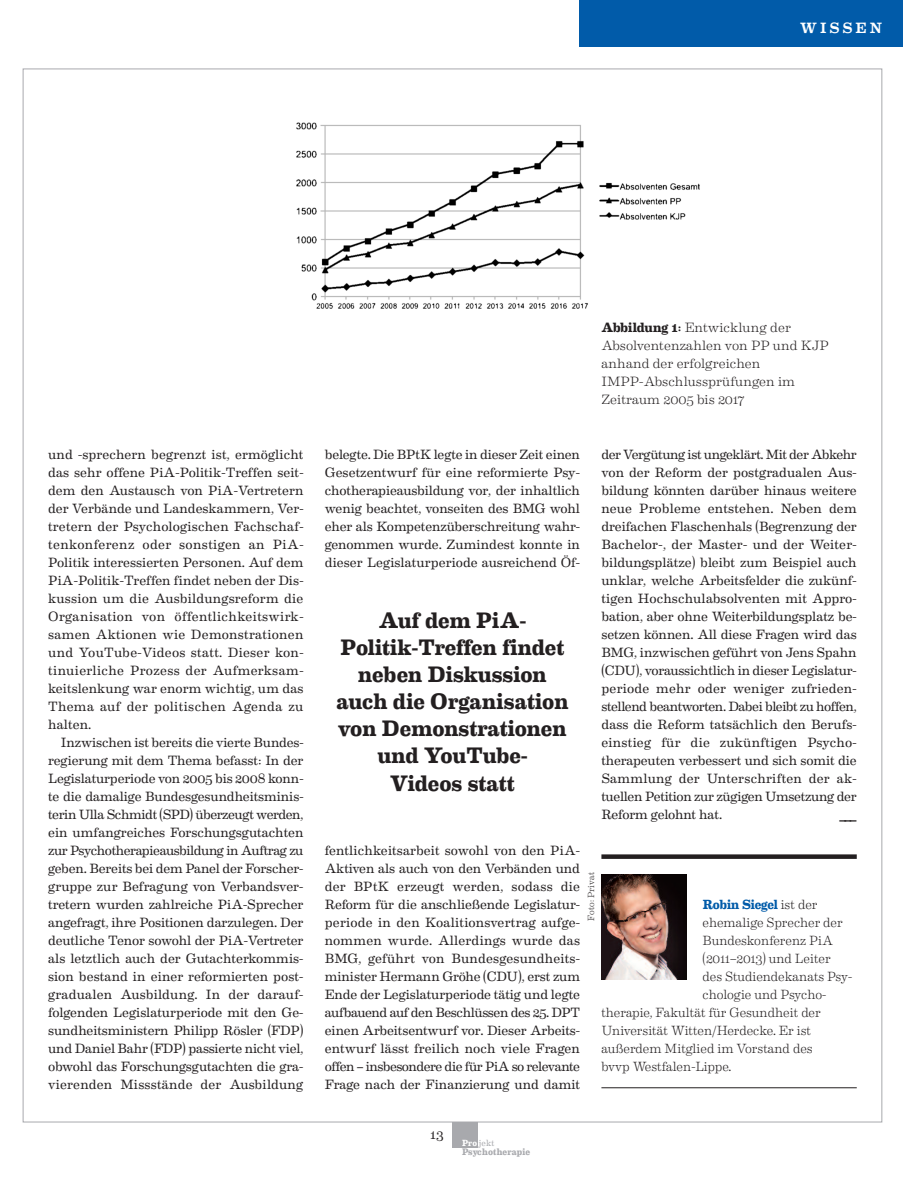
<style>
.page{position:relative;width:903px;height:1179px;background:#fff}
.page>*{position:absolute;margin:0;border:0;box-sizing:border-box;transform-origin:0 0}
.t1{font:700 22.5px/27px "Eames Century Modern";letter-spacing:-.005em;color:#231f20;text-align:center}
.t2{font:500 15px "Eames Century Modern";letter-spacing:.2em;color:#fff}
.t3{font:13.5px/18px "Eames Century Modern";letter-spacing:-.005em;color:#231f20;text-align:justify}
.t4{font:300 13.5px/18px "Eames Century Modern";color:#231f20}
.t5{font:700 13.5px "Eames Century Modern";color:#231f20}
.t6{font:300 13.35px "Eames Century Modern";letter-spacing:-.005em;color:#231f20;scale:.96 1}
.t7{font:700 13.35px "Eames Century Modern";letter-spacing:-.015em;color:#015ba9}
.t8{font:700 9.45px "Eames Century Modern";letter-spacing:.01em;color:#a8a9ad}
.t9{font:300 9px "Eames Century Modern";letter-spacing:.01em;color:#231f20}
.t10{font:9px "Eames Century Modern";color:#a8a9ad}
.s1{font-weight:700}
.s2{font-weight:300;color:#231f20}
.s3{font-weight:700;color:#fff}
</style>
<div class="page">
<div style="left:579px;top:0;width:323px;height:47px;background:#015ba9"></div>
<div style="left:452px;top:1122px;width:25px;height:25px;background:#a8a9ad"></div>
<img style="left:296px;top:122px;width:404px;height:187px">
<img style="left:601px;top:874px;width:85px;height:105px">
<hr style="left:601px;top:1087px;width:255px;height:1px;background:#231f20">
<div style="left:601px;top:854px;width:255px;height:5px;background:#231f20"></div>
<p class="t2" style="left:799px;top:23px;width:84px">WISSEN</p>
<p class="t3" style="left:48px;top:446px;width:257px">und -sprechern begrenzt ist, ermöglicht das sehr offene PiA-Politik-Treffen seit&shy;dem den Austausch von PiA-Vertretern der Verbände und Landeskammern, Ver&shy;tretern der Psychologischen Fachschaf&shy;tenkonferenz oder sonstigen an PiA-Politik interessierten Personen. Auf dem PiA-Politik-Treffen findet neben der Dis&shy;kussion um die Ausbildungsreform die Organisation von öffentlichkeitswirk&shy;samen Aktionen wie Demonstrationen und YouTube-Videos statt. Dieser kon&shy;tinuierliche Prozess der Aufmerksam&shy;keitslenkung war enorm wichtig, um das Thema auf der politischen Agenda zu halten.</p>
<p class="t3" style="left:48px;top:734px;width:257px;text-indent:13px">Inzwischen ist bereits die vierte Bundes&shy;regierung mit dem Thema befasst: In der Legislaturperiode von 2005 bis 2008 konn&shy;te die damalige Bundesgesundheitsminis&shy;terin Ulla Schmidt (SPD) überzeugt werden, ein umfangreiches Forschungsgutachten zur Psychotherapieausbildung in Auftrag zu geben. Bereits bei dem Panel der Forscher&shy;gruppe zur Befragung von Verbandsver&shy;tretern wurden zahlreiche PiA-Sprecher angefragt, ihre Positionen darzulegen. Der deutliche Tenor sowohl der PiA-Vertreter als letztlich auch der Gutachterkommis&shy;sion bestand in einer reformierten post&shy;gradualen Ausbildung. In der darauf&shy;folgenden Legislaturperiode mit den Ge&shy;sundheitsministern Philipp Rösler (FDP) und Daniel Bahr (FDP) passierte nicht viel, obwohl das Forschungsgutachten die gra&shy;vierenden Missstände der Ausbildung</p>
<p class="t3" style="left:325px;top:446px;width:257px">belegte. Die BPtK legte in dieser Zeit einen Gesetzentwurf für eine reformierte Psy&shy;chotherapieausbildung vor, der inhaltlich wenig beachtet, vonseiten des BMG wohl eher als Kompetenzüberschreitung wahr&shy;genommen wurde. Zumindest konnte in dieser Legislaturperiode ausreichend Öf-</p>
<h1 class="t1" style="left:336px;top:609px;width:233px">Auf dem PiA-<br>Politik-Treffen findet neben Diskussion auch die Organisation von Demonstrationen und YouTube-<br>Videos statt</h1>
<p class="t4" style="left:601px;top:320px;width:229px"><span class="s1">Abbildung 1:</span> Entwicklung der<br>Absolventenzahlen von PP und KJP anhand der erfolgreichen<br>IMPP-Abschlussprüfungen im<br>Zeitraum 2005 bis 2017</p>
<p class="t3" style="left:601px;top:446px;width:257px">der Vergütung ist ungeklärt. Mit der Abkehr von der Reform der postgradualen Aus&shy;bildung könnten darüber hinaus weitere neue Probleme entstehen. Neben dem dreifachen Flaschenhals (Begrenzung der Bachelor-, der Master- und der Weiter&shy;bildungsplätze) bleibt zum Beispiel auch unklar, welche Arbeitsfelder die zukünf&shy;tigen Hochschulabsolventen mit Appro&shy;bation, aber ohne Weiterbildungsplatz be&shy;setzen können. All diese Fragen wird das BMG, inzwischen geführt von Jens Spahn (CDU), voraussichtlich in dieser Legislatur&shy;periode mehr oder weniger zufrieden&shy;stellend beantworten. Dabei bleibt zu hoffen, dass die Reform tatsächlich den Berufs&shy;einstieg für die zukünftigen Psycho&shy;therapeuten verbessert und sich somit die Sammlung der Unterschriften der ak&shy;tuellen Petition zur zügigen Umsetzung der Reform gelohnt hat.</p>
<p class="t5" style="left:839px;top:809px;width:18px">___</p>
<p class="t3" style="left:325px;top:842px;width:257px">fentlichkeitsarbeit sowohl von den PiA-Aktiven als auch von den Verbänden und der BPtK erzeugt werden, sodass die Reform für die anschließende Legislatur&shy;periode in den Koalitionsvertrag aufge&shy;nommen wurde. Allerdings wurde das BMG, geführt von Bundesgesundheits&shy;minister Hermann Gröhe (CDU), erst zum Ende der Legislaturperiode tätig und legte aufbauend auf den Beschlüssen des 25. DPT einen Arbeitsentwurf vor. Dieser Arbeits&shy;entwurf lässt freilich noch viele Fragen offen – insbesondere die für PiA so relevante Frage nach der Finanzierung und damit</p>
<p class="t9" style="left:587px;top:921px;width:51px;rotate:-90deg">Foto: Privat</p>
<p class="t7" style="left:702px;top:899px;width:116px">Robin Siegel <span class="s2">ist der</span></p>
<p class="t6" style="left:702px;top:917px;width:147px">ehemalige Sprecher der</p>
<p class="t6" style="left:702px;top:935px;width:137px">Bundeskonferenz PiA</p>
<p class="t6" style="left:702px;top:953px;width:135px">(2011–2013) und Leiter</p>
<p class="t6" style="left:702px;top:971px;width:157px">des Studiendekanats Psy-</p>
<p class="t6" style="left:702px;top:989px;width:130px">chologie und Psycho-</p>
<p class="t6" style="left:601px;top:1007px;width:230px">therapie, Fakultät für Gesundheit der</p>
<p class="t6" style="left:601px;top:1025px;width:220px">Universität Witten/Herdecke. Er ist</p>
<p class="t6" style="left:601px;top:1043px;width:221px">außerdem Mitglied im Vorstand des</p>
<p class="t6" style="left:601px;top:1061px;width:137px">bvvp Westfalen-Lippe.</p>
<p class="t3" style="left:430px;top:1126px;width:15px">13</p>
<p class="t10" style="left:462px;top:1139px;width:34px"><span class="s3">Pro</span> jekt</p>
<p class="t8" style="left:462px;top:1148px;width:70px">Psychotherapie</p>
</div>
